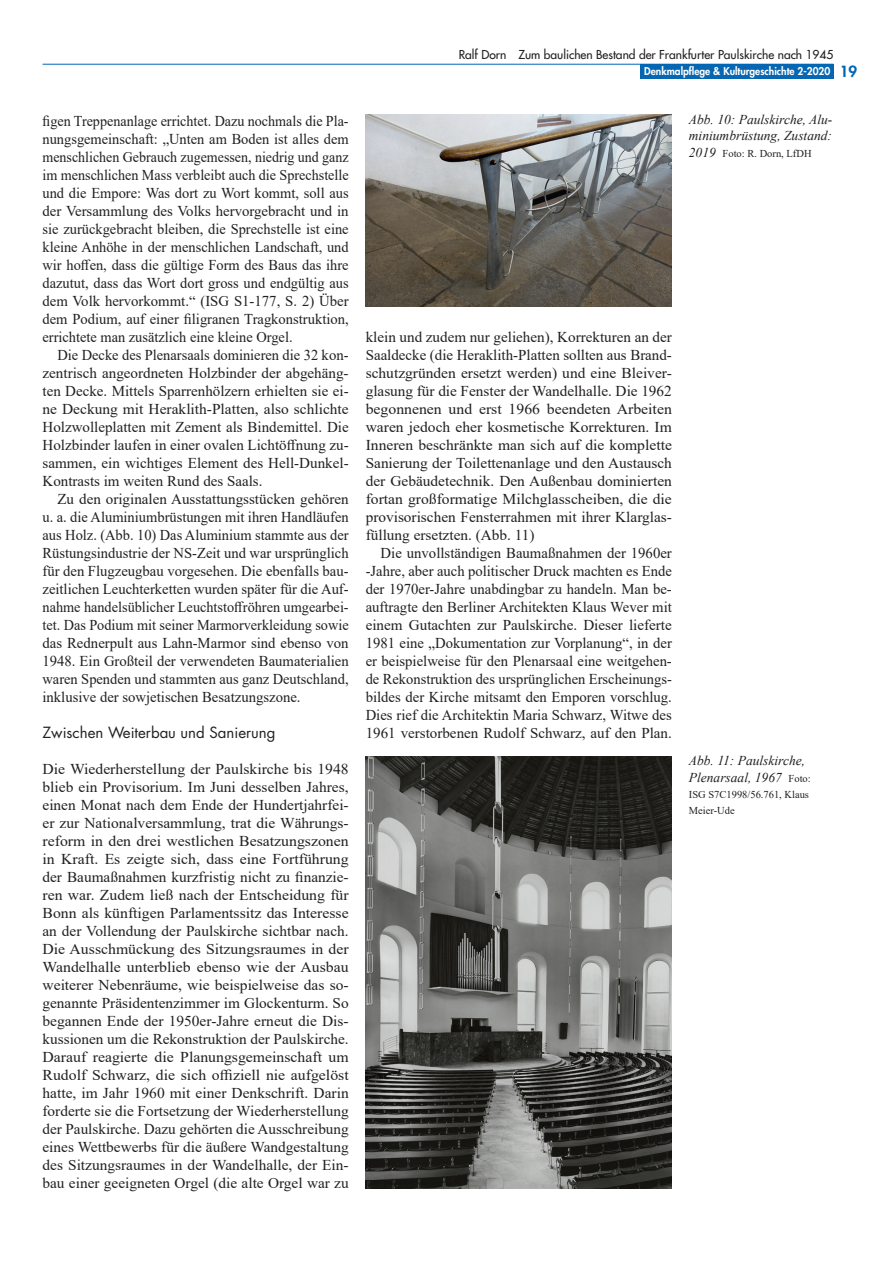
<style>
.page{position:relative;width:893px;height:1263px;background:#fff}
.page>*{position:absolute;margin:0;border:0;box-sizing:border-box;transform-origin:0 0}
.Fließtext{font:15px/18px "Times New Roman";color:#231f20;text-align:justify}
.Fließtext_ohne_Einzu{font:15px/18px "Times New Roman";color:#231f20;text-align:justify;scale:1.04 1}
.Fließtext-2{font:15px/18px "Times New Roman";color:#231f20;text-align:justify;scale:.94 1}
.Fließtext_ohne_Einzu-2{font:15px/18px "Times New Roman";color:#231f20;text-align:justify}
.Fließtext-3{font:15px/18px "Times New Roman";color:#231f20;text-align:justify;scale:.96 1}
.Zwischentitel{font:15px "Futura";color:#231f20}
.Bildtexte_mit_Autor{font:italic 13.5px/16.2px "Times New Roman";color:#231f20}
.t1{font:12px "Futura";color:#231f20}
.Bildtexte_mit_Autor-2{font:10.5px/16.2px "Times New Roman";color:#231f20}
.t2{font:800 10.5px "Futura";color:#fff}
.s1{font-size:15px;color:#0166b3}
.s2{font-style:italic;font-size:13.5px}
.s3{font-style:normal;font-size:10.5px}
</style>
<div class="page">
<div style="left:640px;top:64px;width:193px;height:15px;background:#0666b1"></div>
<hr style="left:43px;top:64px;width:790px;height:1px;background:#0166b3">
<img style="left:366px;top:115px;width:306px;height:191px">
<img style="left:366px;top:756px;width:306px;height:432px">
<p class="Fließtext-2" style="left:43px;top:112px;width:327px">figen Treppenanlage errichtet. Dazu nochmals die Pla&shy;nungsgemeinschaft: „Unten am Boden ist alles dem menschlichen Gebrauch zugemessen, niedrig und ganz im menschlichen Mass verbleibt auch die Sprechstelle und die Empore: Was dort zu Wort kommt, soll aus der Versammlung des Volks hervorgebracht und in sie zurückgebracht bleiben, die Sprechstelle ist eine kleine Anhöhe in der menschlichen Landschaft, und wir hoffen, dass die gültige Form des Baus das ihre dazutut, dass das Wort dort gross und endgültig aus dem Volk hervorkommt.“ (ISG S1-177, S. 2) Über dem Podium, auf einer filigranen Tragkonstruktion, errichtete man zusätzlich eine kleine Orgel.</p>
<p class="Fließtext-3" style="left:43px;top:346px;width:320px;text-indent:15px">Die Decke des Plenarsaals dominieren die 32 kon&shy;zentrisch angeordneten Holzbinder der abgehäng&shy;ten Decke. Mittels Sparrenhölzern erhielten sie ei&shy;ne Deckung mit Heraklith-Platten, also schlichte Holzwolleplatten mit Zement als Bindemittel. Die Holzbinder laufen in einer ovalen Lichtöffnung zu&shy;sammen, ein wichtiges Element des Hell-Dunkel-Kontrasts im weiten Rund des Saals.</p>
<p class="Fließtext" style="left:43px;top:490px;width:308px;text-indent:15px">Zu den originalen Ausstattungsstücken gehören u. a. die Aluminiumbrüstungen mit ihren Handläufen aus Holz. (Abb. 10) Das Aluminium stammte aus der Rüstungsindustrie der NS-Zeit und war ursprünglich für den Flugzeugbau vorgesehen. Die ebenfalls bau&shy;zeitlichen Leuchterketten wurden später für die Auf&shy;nahme handelsüblicher Leuchtstoffröhren umgearbei&shy;tet. Das Podium mit seiner Marmorverkleidung sowie das Rednerpult aus Lahn-Marmor sind ebenso von 1948. Ein Großteil der verwendeten Baumaterialien waren Spenden und stammten aus ganz Deutschland, inklusive der sowjetischen Besatzungszone.</p>
<p class="Zwischentitel" style="left:43px;top:722px;width:234px">Zwischen Weiterbau und Sanierung</p>
<p class="Fließtext_ohne_Einzu" style="left:43px;top:760px;width:296px">Die Wiederherstellung der Paulskirche bis 1948 blieb ein Provisorium. Im Juni desselben Jahres, einen Monat nach dem Ende der Hundertjahrfei&shy;er zur Nationalversammlung, trat die Währungs&shy;reform in den drei westlichen Besatzungszonen in Kraft. Es zeigte sich, dass eine Fortführung der Baumaßnahmen kurzfristig nicht zu finanzie&shy;ren war. Zudem ließ nach der Entscheidung für Bonn als künftigen Parlamentssitz das Interesse an der Vollendung der Paulskirche sichtbar nach.<br>Die Ausschmückung des Sitzungsraumes in der Wandelhalle unterblieb ebenso wie der Ausbau weiterer Nebenräume, wie beispielweise das so&shy;genannte Präsidentenzimmer im Glockenturm. So begannen Ende der 1950er-Jahre erneut die Dis&shy;kussionen um die Rekonstruktion der Paulskirche.<br>Darauf reagierte die Planungsgemeinschaft um Rudolf Schwarz, die sich offiziell nie aufgelöst hatte, im Jahr 1960 mit einer Denkschrift. Darin forderte sie die Fortsetzung der Wiederherstellung der Paulskirche. Dazu gehörten die Ausschreibung eines Wettbewerbs für die äußere Wandgestaltung des Sitzungsraumes in der Wandelhalle, der Ein&shy;bau einer geeigneten Orgel (die alte Orgel war zu</p>
<p class="t1" style="left:459px;top:46px;width:376px">Ralf Dorn Zum baulichen Bestand der Frankfurter Paulskirche nach 1945</p>
<p class="t2" style="left:644px;top:64px;width:214px">Denkmalpflege &amp; Kulturgeschichte 2-2020 <span class="s1">19</span></p>
<p class="Bildtexte_mit_Autor" style="left:689px;top:111px;width:145px">Abb. 10: Paulskirche, Alu&shy;miniumbrüstung, Zustand:</p>
<p class="Bildtexte_mit_Autor-2" style="left:689px;top:145px;width:124px"><span class="s2">2019</span> Foto: R. Dorn, LfDH</p>
<p class="Fließtext_ohne_Einzu-2" style="left:366px;top:328px;width:308px">klein und zudem nur geliehen), Korrekturen an der Saaldecke (die Heraklith-Platten sollten aus Brand&shy;schutzgründen ersetzt werden) und eine Bleiver&shy;glasung für die Fenster der Wandelhalle. Die 1962 begonnenen und erst 1966 beendeten Arbeiten waren jedoch eher kosmetische Korrekturen. Im Inneren beschränkte man sich auf die komplette Sanierung der Toilettenanlage und den Austausch der Gebäudetechnik. Den Außenbau dominierten fortan großformatige Milchglasscheiben, die die provisorischen Fensterrahmen mit ihrer Klarglas&shy;füllung ersetzten. (Abb. 11)</p>
<p class="Fließtext" style="left:366px;top:544px;width:308px;text-indent:15px">Die unvollständigen Baumaßnahmen der 1960er -Jahre, aber auch politischer Druck machten es Ende der 1970er-Jahre unabdingbar zu handeln. Man be&shy;auftragte den Berliner Architekten Klaus Wever mit einem Gutachten zur Paulskirche. Dieser lieferte 1981 eine „Dokumentation zur Vorplanung“, in der er beispielweise für den Plenarsaal eine weitgehen&shy;de Rekonstruktion des ursprünglichen Erscheinungs&shy;bildes der Kirche mitsamt den Emporen vorschlug.<br>Dies rief die Architektin Maria Schwarz, Witwe des 1961 verstorbenen Rudolf Schwarz, auf den Plan.</p>
<p class="Bildtexte_mit_Autor" style="left:689px;top:752px;width:123px">Abb. 11: Paulskirche,<br>Plenarsaal, 1967 <span class="s3">Foto:</span></p>
<p class="Bildtexte_mit_Autor-2" style="left:689px;top:786px;width:122px">ISG S7C1998/56.761, Klaus<br>Meier-Ude</p>
</div>
